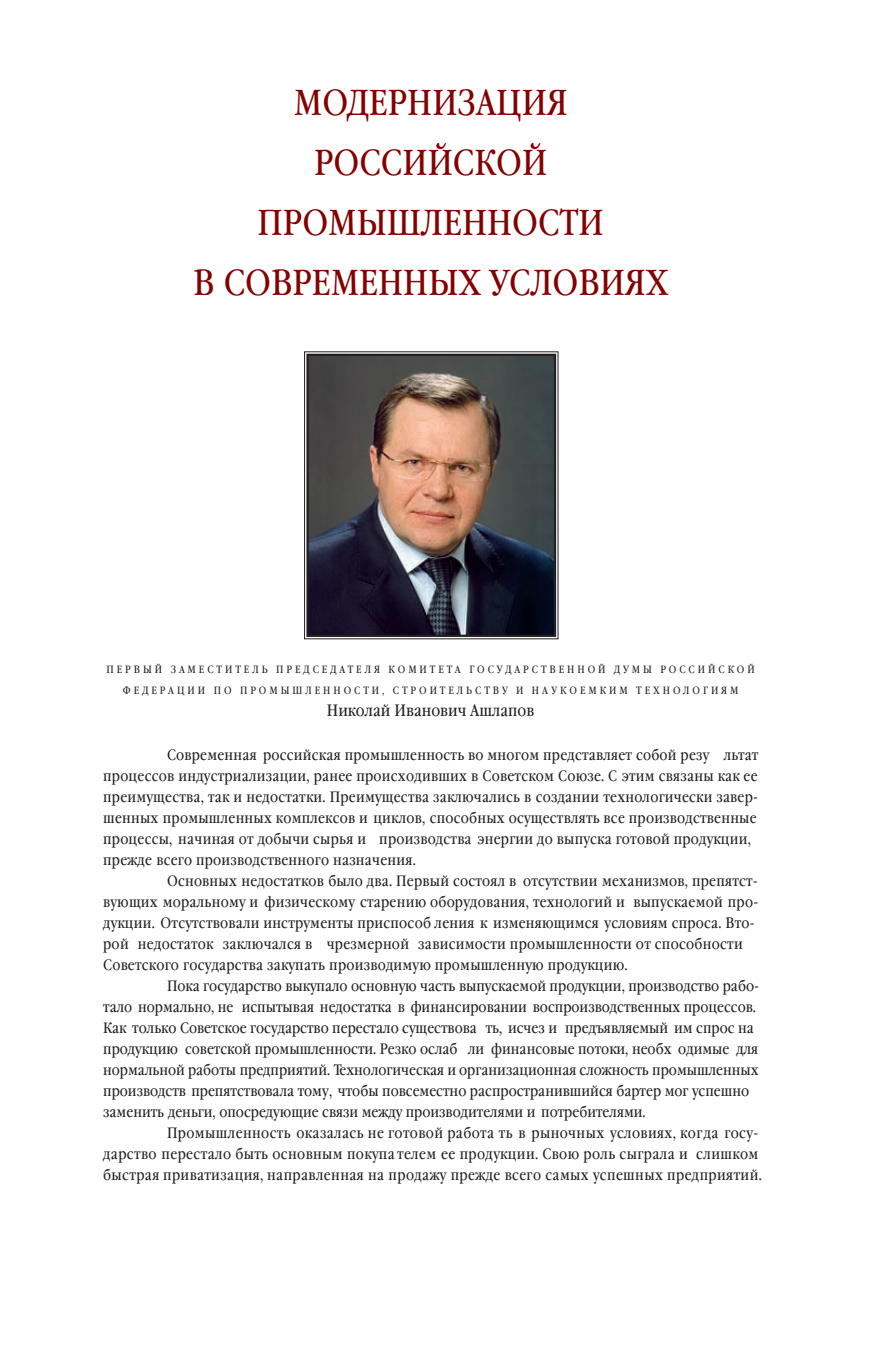
<style>
.page{position:relative;width:893px;height:1361px;background:#fff}
.page>*{position:absolute;margin:0;border:0;box-sizing:border-box;transform-origin:0 0}
.t1{font:36px/60px "Garamond Book Narrow C";color:#840101;text-align:center}
.t2{font:16.5px "Garamond Book Narrow C";color:#231f20}
.t3{font:15px "Garamond Book Narrow C";letter-spacing:.015em;color:#231f20}
.t4{font:10.5px/21px "Garamond Book Narrow C";letter-spacing:.28em;color:#231f20;text-align:center}
</style>
<div class="page">
<img style="left:304px;top:351px;width:255px;height:289px">
<h1 class="t1" style="left:193px;top:73px;width:477px">МОДЕРНИЗАЦИЯ<br>РОССИЙСКОЙ<br>ПРОМЫШЛЕННОСТИ<br>В СОВРЕМЕННЫХ УСЛОВИЯХ</h1>
<p class="t4" style="left:106px;top:659px;width:650px">ПЕРВЫЙ ЗАМЕСТИТЕЛЬ ПРЕДСЕДАТЕЛЯ КОМИТЕТА ГОСУДАРСТВЕННОЙ ДУМЫ РОССИЙСКОЙ<br>ФЕДЕРАЦИИ ПО ПРОМЫШЛЕННОСТИ, СТРОИТЕЛЬСТВУ И НАУКОЕМКИМ ТЕХНОЛОГИЯМ</p>
<p class="t2" style="left:327px;top:701px;width:209px">Николай Иванович Ашлапов</p>
<p class="t3" style="left:167px;top:746px;width:593px">Современная российская промышленность во многом представляет собой резу льтат</p>
<p class="t3" style="left:103px;top:767px;width:656px">процессов индустриализации, ранее происходивших в Советском Союзе. С этим связаны как ее</p>
<p class="t3" style="left:103px;top:788px;width:656px">преимущества, так и недостатки. Преимущества заключались в создании технологически завер-</p>
<p class="t3" style="left:103px;top:809px;width:655px">шенных промышленных комплексов и циклов, способных осуществлять все производственные</p>
<p class="t3" style="left:103px;top:830px;width:649px">процессы, начиная от добычи сырья и производства энергии до выпуска готовой продукции,</p>
<p class="t3" style="left:103px;top:851px;width:314px">прежде всего производственного назначения.</p>
<p class="t3" style="left:167px;top:872px;width:592px">Основных недостатков было два. Первый состоял в отсутствии механизмов, препятст-</p>
<p class="t3" style="left:103px;top:893px;width:656px">вующих моральному и физическому старению оборудования, технологий и выпускаемой про-</p>
<p class="t3" style="left:103px;top:914px;width:653px">дукции. Отсутствовали инструменты приспособ ления к изменяющимся условиям спроса. Вто-</p>
<p class="t3" style="left:103px;top:935px;width:641px">рой недостаток заключался в чрезмерной зависимости промышленности от способности</p>
<p class="t3" style="left:103px;top:956px;width:526px">Советского государства закупать производимую промышленную продукцию.</p>
<p class="t3" style="left:167px;top:977px;width:593px">Пока государство выкупало основную часть выпускаемой продукции, производство рабо-</p>
<p class="t3" style="left:103px;top:998px;width:654px">тало нормально, не испытывая недостатка в финансировании воспроизводственных процессов.</p>
<p class="t3" style="left:103px;top:1019px;width:652px">Как только Советское государство перестало существова ть, исчез и предъявляемый им спрос на</p>
<p class="t3" style="left:103px;top:1040px;width:656px">продукцию советской промышленности. Резко ослаб ли финансовые потоки, необх одимые для</p>
<p class="t3" style="left:103px;top:1061px;width:657px">нормальной работы предприятий. Технологическая и организационная сложность промышленных</p>
<p class="t3" style="left:103px;top:1082px;width:647px">производств препятствовала тому, чтобы повсеместно распространившийся бартер мог успешно</p>
<p class="t3" style="left:103px;top:1103px;width:544px">заменить деньги, опосредующие связи между производителями и потребителями.</p>
<p class="t3" style="left:167px;top:1124px;width:593px">Промышленность оказалась не готовой работа ть в рыночных условиях, когда госу-</p>
<p class="t3" style="left:103px;top:1145px;width:656px">дарство перестало быть основным покупа телем ее продукции. Свою роль сыграла и слишком</p>
<p class="t3" style="left:103px;top:1166px;width:660px">быстрая приватизация, направленная на продажу прежде всего самых успешных предприятий.</p>
</div>
